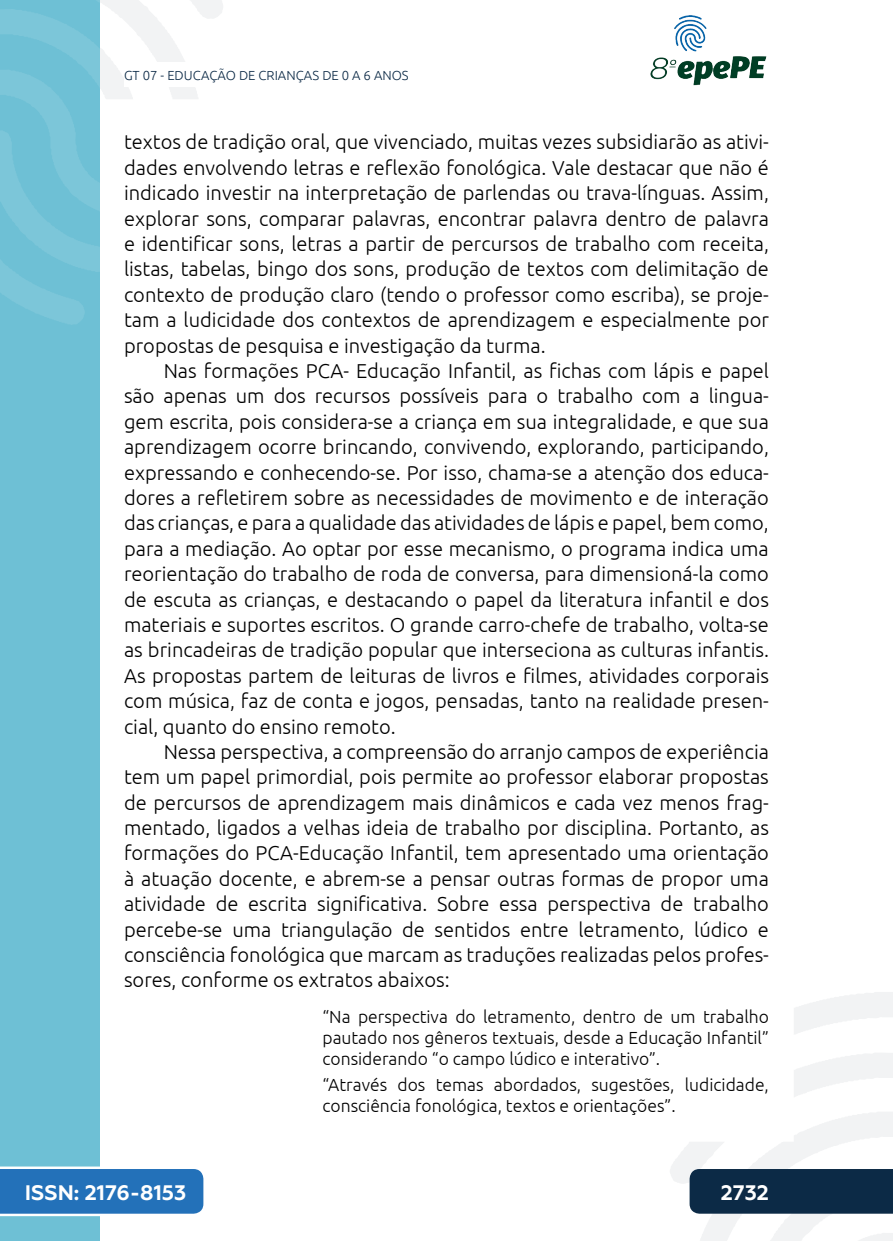
<style>
.page{position:relative;width:893px;height:1241px;background:#fff}
.page>*{position:absolute;margin:0;border:0;box-sizing:border-box;transform-origin:0 0}
.t1{font:700 21px "Geometria";color:#fff}
._5_CORPO{font:300 20.12px/25.4px "Ubuntu";color:#000;text-align:justify}
._8_CITACAO{font:300 17.5px/21px "Ubuntu";color:#000;text-align:justify}
.t2{font:300 13.12px "Ubuntu";color:#0c2a46}
</style>
<div class="page">
<svg style="left:670px;top:992px;width:223px;height:248px"></svg>
<svg style="left:99px;top:0;width:124px;height:324px"></svg>
<img style="left:650px;top:15px;width:117px;height:71px">
<div style="left:0;top:0;width:99px;height:1240px;background:#6ec0d5"></div>
<svg style="left:0;top:0;width:99px;height:325px"></svg>
<svg style="left:0;top:1166px;width:203px;height:49px;background:#367dbf"></svg>
<div style="left:690px;top:1168px;width:203px;height:45px;background:#0c2a46"></div>
<div style="left:124px;top:62px;width:516px;height:25px;background:#fff"></div>
<p class="t2" style="left:124px;top:67px;width:286px">GT 07 - EDUCAÇÃO DE CRIANÇAS DE 0 A 6 ANOS</p>
<p class="_5_CORPO" style="left:124px;top:129px;width:646px">textos de tradição oral, que vivenciado, muitas vezes subsidiarão as ativi&shy;dades envolvendo letras e reflexão fonológica. Vale destacar que não é indicado investir na interpretação de parlendas ou trava-línguas. Assim, explorar sons, comparar palavras, encontrar palavra dentro de palavra e identificar sons, letras a partir de percursos de trabalho com receita, listas, tabelas, bingo dos sons, produção de textos com delimitação de contexto de produção claro (tendo o professor como escriba), se proje&shy;tam a ludicidade dos contextos de aprendizagem e especialmente por propostas de pesquisa e investigação da turma.</p>
<p class="_5_CORPO" style="left:124px;top:357px;width:646px;text-indent:40px">Nas formações PCA- Educação Infantil, as fichas com lápis e papel são apenas um dos recursos possíveis para o trabalho com a lingua&shy;gem escrita, pois considera-se a criança em sua integralidade, e que sua aprendizagem ocorre brincando, convivendo, explorando, participando, expressando e conhecendo-se. Por isso, chama-se a atenção dos educa&shy;dores a refletirem sobre as necessidades de movimento e de interação das crianças, e para a qualidade das atividades de lápis e papel, bem como, para a mediação. Ao optar por esse mecanismo, o programa indica uma reorientação do trabalho de roda de conversa, para dimensioná-la como de escuta as crianças, e destacando o papel da literatura infantil e dos materiais e suportes escritos. O grande carro-chefe de trabalho, volta-se as brincadeiras de tradição popular que interseciona as culturas infantis.<br>As propostas partem de leituras de livros e filmes, atividades corporais com música, faz de conta e jogos, pensadas, tanto na realidade presen&shy;cial, quanto do ensino remoto.</p>
<p class="_5_CORPO" style="left:124px;top:738px;width:646px;text-indent:40px">Nessa perspectiva, a compreensão do arranjo campos de experiência tem um papel primordial, pois permite ao professor elaborar propostas de percursos de aprendizagem mais dinâmicos e cada vez menos frag&shy;mentado, ligados a velhas ideia de trabalho por disciplina. Portanto, as formações do PCA-Educação Infantil, tem apresentado uma orientação à atuação docente, e abrem-se a pensar outras formas de propor uma atividade de escrita significativa. Sobre essa perspectiva de trabalho percebe-se uma triangulação de sentidos entre letramento, lúdico e consciência fonológica que marcam as traduções realizadas pelos profes&shy;sores, conforme os extratos abaixos:</p>
<p class="_8_CITACAO" style="left:322px;top:1005px;width:448px">“Na perspectiva do letramento, dentro de um trabalho pautado nos gêneros textuais, desde a Educação Infantil” considerando “o campo lúdico e interativo”.</p>
<p class="_8_CITACAO" style="left:322px;top:1073px;width:448px">“Através dos temas abordados, sugestões, ludicidade, consciência fonológica, textos e orientações”.</p>
<p class="t1" style="left:25px;top:1179px;width:163px">ISSN: 2176-8153</p>
<p class="t1" style="left:721px;top:1179px;width:50px">2732</p>
</div>
